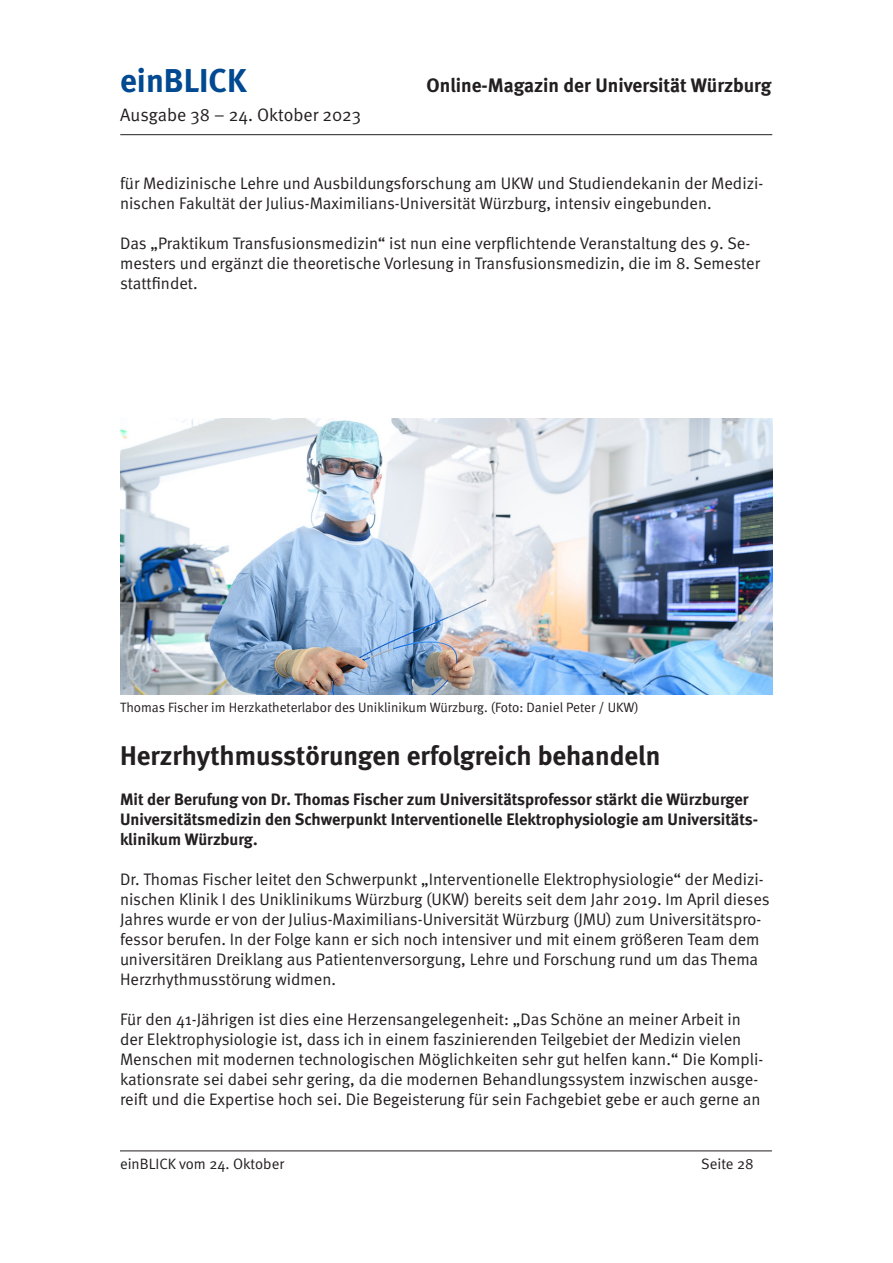
<style>
.page{position:relative;width:893px;height:1263px;background:#fff}
.page>*{position:absolute;margin:0;border:0;box-sizing:border-box;transform-origin:0 0}
.t1{font:700 33px "Meta";color:#014990}
.t2{font:700 27px "Meta";color:#231f20}
.t3{font:700 19.5px "Meta";color:#231f20}
.t4{font:18px "Meta Normal";color:#231f20}
.t5{font:16.65px/20px "Meta Normal";color:#231f20}
.t6{font:700 16.5px/19.8px "Meta";color:#231f20}
.t7{font:15px "Meta Normal";color:#231f20}
.t8{font:13.5px "Meta Normal";color:#231f20}
</style>
<div class="page">
<hr style="left:120px;top:134px;width:652px;height:1px;background:#231f20">
<hr style="left:120px;top:1150px;width:652px;height:1px;background:#231f20">
<img style="left:120px;top:418px;width:652px;height:276px">
<h1 class="t1" style="left:120px;top:61px;width:128px">einBLICK</h1>
<p class="t3" style="left:427px;top:74px;width:346px">Online-Magazin der Universität Würzburg</p>
<p class="t4" style="left:120px;top:105px;width:242px">Ausgabe 38 – 24. Oktober 2023</p>
<p class="t5" style="left:120px;top:173px;width:645px">für Medizinische Lehre und Ausbildungsforschung am UKW und Studiendekanin der Medizi&shy;nischen Fakultät der Julius-Maximilians-Universität Würzburg, intensiv eingebunden.</p>
<p class="t5" style="left:120px;top:233px;width:641px">Das „Praktikum Transfusionsmedizin“ ist nun eine verpflichtende Veranstaltung des 9. Se&shy;mesters und ergänzt die theoretische Vorlesung in Transfusionsmedizin, die im 8. Semester stattfindet.</p>
<p class="t8" style="left:120px;top:700px;width:520px">Thomas Fischer im Herzkatheterlabor des Uniklinikum Würzburg. (Foto: Daniel Peter / UKW)</p>
<h2 class="t2" style="left:120px;top:740px;width:542px">Herzrhythmusstörungen erfolgreich behandeln</h2>
<p class="t6" style="left:120px;top:789px;width:640px">Mit der Berufung von Dr. Thomas Fischer zum Universitätsprofessor stärkt die Würzburger<br>Universitätsmedizin den Schwerpunkt Interventionelle Elektrophysiologie am Universitäts&shy;klinikum Würzburg.</p>
<p class="t5" style="left:120px;top:869px;width:651px">Dr. Thomas Fischer leitet den Schwerpunkt „Interventionelle Elektrophysiologie“ der Medizi&shy;nischen Klinik I des Uniklinikums Würzburg (UKW) bereits seit dem Jahr 2019. Im April dieses Jahres wurde er von der Julius-Maximilians-Universität Würzburg (JMU) zum Universitätspro&shy;fessor berufen. In der Folge kann er sich noch intensiver und mit einem größeren Team dem universitären Dreiklang aus Patientenversorgung, Lehre und Forschung rund um das Thema Herzrhythmusstörung widmen.</p>
<p class="t5" style="left:120px;top:1009px;width:645px">Für den 41-Jährigen ist dies eine Herzensangelegenheit: „Das Schöne an meiner Arbeit in der Elektrophysiologie ist, dass ich in einem faszinierenden Teilgebiet der Medizin vielen Menschen mit modernen technologischen Möglichkeiten sehr gut helfen kann.“ Die Kompli&shy;kationsrate sei dabei sehr gering, da die modernen Behandlungssystem inzwischen ausge&shy;reift und die Expertise hoch sei. Die Begeisterung für sein Fachgebiet gebe er auch gerne an</p>
<p class="t7" style="left:120px;top:1155px;width:166px">einBLICK vom 24. Oktober</p>
<p class="t7" style="left:701px;top:1155px;width:54px">Seite 28</p>
</div>
